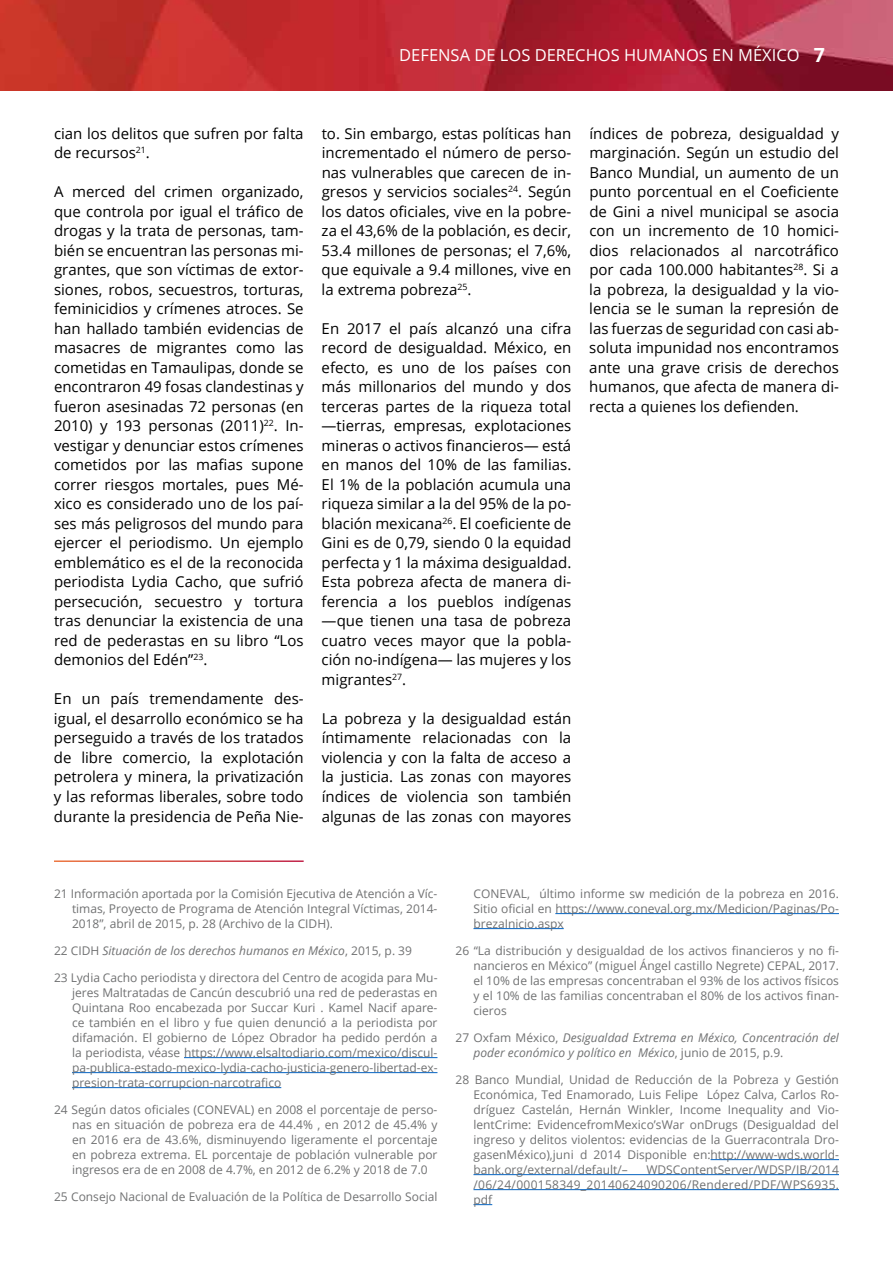
<style>
.page{position:relative;width:893px;height:1263px;background:#fff}
.page>*{position:absolute;margin:0;border:0;box-sizing:border-box;transform-origin:0 0}
.t1{font:16.5px "Open Sans";color:#fff}
.t2{font:15px/19.5px "Open Sans";color:#000;text-align:justify}
.t3{font:12px/15px "Open Sans";color:#707172;text-align:justify}
.t4{font:italic 12px/15px "Open Sans";color:#707172}
.s1{font-weight:700;font-size:19.5px}
.s2{font-style:normal}
</style>
<div class="page">
<img style="left:0;top:0;width:893px;height:90px">
<hr style="left:184px;top:1057px;width:253px;height:1px;background:#0563c1">
<hr style="left:72px;top:1072px;width:365px;height:1px;background:#0563c1">
<hr style="left:72px;top:1087px;width:209px;height:1px;background:#0563c1">
<hr style="left:555px;top:913px;width:284px;height:1px;background:#0563c1">
<hr style="left:473px;top:928px;width:91px;height:1px;background:#0563c1">
<hr style="left:711px;top:1159px;width:128px;height:1px;background:#0563c1">
<hr style="left:473px;top:1174px;width:366px;height:1px;background:#0563c1">
<hr style="left:473px;top:1189px;width:366px;height:1px;background:#0563c1">
<svg style="left:473px;top:1204px;width:19px;height:1px"></svg>
<p class="t1" style="left:399px;top:44px;width:427px">DEFENSA DE LOS DERECHOS HUMANOS EN MÉXICO <span class="s1">7</span></p>
<p class="t2" style="left:54px;top:123px;width:251px">cian los delitos que sufren por falta de recursos<sup>21</sup>.</p>
<p class="t2" style="left:54px;top:182px;width:251px">A merced del crimen organizado, que controla por igual el tráfico de drogas y la trata de personas, tam&shy;bién se encuentran las personas mi&shy;grantes, que son víctimas de extor&shy;siones, robos, secuestros, torturas, feminicidios y crímenes atroces. Se han hallado también evidencias de masacres de migrantes como las cometidas en Tamaulipas, donde se encontraron 49 fosas clandestinas y fueron asesinadas 72 personas (en 2010) y 193 personas (2011)<sup>22</sup>. In&shy;vestigar y denunciar estos crímenes cometidos por las mafias supone correr riesgos mortales, pues Mé&shy;xico es considerado uno de los paí&shy;ses más peligrosos del mundo para ejercer el periodismo. Un ejemplo emblemático es el de la reconocida periodista Lydia Cacho, que sufrió persecución, secuestro y tortura tras denunciar la existencia de una red de pederastas en su libro “Los demonios del Edén”<sup>23</sup>.</p>
<p class="t2" style="left:54px;top:689px;width:251px">En un país tremendamente des&shy;igual, el desarrollo económico se ha perseguido a través de los tratados de libre comercio, la explotación petrolera y minera, la privatización y las reformas liberales, sobre todo durante la presidencia de Peña Nie-</p>
<p class="t2" style="left:322px;top:123px;width:251px">to. Sin embargo, estas políticas han incrementado el número de perso&shy;nas vulnerables que carecen de in&shy;gresos y servicios sociales<sup>24</sup>. Según los datos oficiales, vive en la pobre&shy;za el 43,6% de la población, es decir, 53.4 millones de personas; el 7,6%, que equivale a 9.4 millones, vive en la extrema pobreza<sup>25</sup>.</p>
<p class="t2" style="left:322px;top:318px;width:251px">En 2017 el país alcanzó una cifra record de desigualdad. México, en efecto, es uno de los países con más millonarios del mundo y dos terceras partes de la riqueza total —tierras, empresas, explotaciones mineras o activos financieros— está en manos del 10% de las familias.<br>El 1% de la población acumula una riqueza similar a la del 95% de la po&shy;blación mexicana<sup>26</sup>. El coeficiente de Gini es de 0,79, siendo 0 la equidad perfecta y 1 la máxima desigualdad.<br>Esta pobreza afecta de manera di&shy;ferencia a los pueblos indígenas —que tienen una tasa de pobreza cuatro veces mayor que la pobla&shy;ción no-indígena— las mujeres y los migrantes<sup>27</sup>.</p>
<p class="t2" style="left:322px;top:708px;width:251px">La pobreza y la desigualdad están íntimamente relacionadas con la violencia y con la falta de acceso a la justicia. Las zonas con mayores índices de violencia son también algunas de las zonas con mayores</p>
<p class="t2" style="left:589px;top:123px;width:251px">índices de pobreza, desigualdad y marginación. Según un estudio del Banco Mundial, un aumento de un punto porcentual en el Coeficiente de Gini a nivel municipal se asocia con un incremento de 10 homici&shy;dios relacionados al narcotráfico por cada 100.000 habitantes<sup>28</sup>. Si a la pobreza, la desigualdad y la vio&shy;lencia se le suman la represión de las fuerzas de seguridad con casi ab&shy;soluta impunidad nos encontramos ante una grave crisis de derechos humanos, que afecta de manera di&shy;recta a quienes los defienden.</p>
<p class="t3" style="left:72px;top:885px;width:367px;text-indent:-18px">21 Información aportada por la Comisión Ejecutiva de Atención a Víc&shy;timas, Proyecto de Programa de Atención Integral Víctimas, 2014- 2018”, abril de 2015, p. 28 (Archivo de la CIDH).</p>
<p class="t4" style="left:54px;top:942px;width:360px"><span class="s2">22 CIDH</span> Situación de los derechos humanos en México<span class="s2">, 2015, p. 39</span></p>
<p class="t3" style="left:72px;top:969px;width:367px;text-indent:-18px">23 Lydia Cacho periodista y directora del Centro de acogida para Mu&shy;jeres Maltratadas de Cancún descubrió una red de pederastas en Quintana Roo encabezada por Succar Kuri . Kamel Nacif apare&shy;ce también en el libro y fue quien denunció a la periodista por difamación. El gobierno de López Obrador ha pedido perdón a la periodista, véase https://www.elsaltodiario.com/mexico/discul&shy;pa-publica-estado-mexico-lydia-cacho-justicia-genero-libertad-ex&shy;presion-trata-corrupcion-narcotrafico</p>
<p class="t3" style="left:72px;top:1101px;width:367px;text-indent:-18px">24 Según datos oficiales (CONEVAL) en 2008 el porcentaje de perso&shy;nas en situación de pobreza era de 44.4% , en 2012 de 45.4% y en 2016 era de 43.6%, disminuyendo ligeramente el porcentaje en pobreza extrema. EL porcentaje de población vulnerable por ingresos era de en 2008 de 4.7%, en 2012 de 6.2% y 2018 de 7.0</p>
<p class="t3" style="left:54px;top:1188px;width:385px">25 Consejo Nacional de Evaluación de la Política de Desarrollo Social</p>
<p class="t3" style="left:473px;top:885px;width:367px">CONEVAL, último informe sw medición de la pobreza en 2016.<br>Sitio oficial en https://www.coneval.org.mx/Medicion/Paginas/Po&shy;brezaInicio.aspx</p>
<p class="t3" style="left:473px;top:942px;width:367px;text-indent:-18px">26 “La distribución y desigualdad de los activos financieros y no fi&shy;nancieros en México” (miguel Ángel castillo Negrete) CEPAL, 2017. el 10% de las empresas concentraban el 93% de los activos físicos y el 10% de las familias concentraban el 80% de los activos finan&shy;cieros</p>
<p class="t4" style="left:473px;top:1029px;width:367px;text-indent:-18px"><span class="s2">27 Oxfam México,</span> Desigualdad Extrema en México, Concentración del poder económico y político en México<span class="s2">, junio de 2015, p.9.</span></p>
<p class="t3" style="left:473px;top:1071px;width:367px;text-indent:-18px">28 Banco Mundial, Unidad de Reducción de la Pobreza y Gestión Económica, Ted Enamorado, Luis Felipe López Calva, Carlos Ro&shy;dríguez Castelán, Hernán Winkler, Income Inequality and Vio&shy;lentCrime: EvidencefromMexico’sWar onDrugs (Desigualdad del ingreso y delitos violentos: evidencias de la Guerracontrala Dro&shy;gasenMéxico),juni d 2014 Disponible en:http://www-wds.world&shy;bank.org/external/default/–</p>
<p class="t3" style="left:473px;top:1161px;width:367px;text-indent:173px">WDSContentServer/WDSP/IB/2014 /06/24/000158349_20140624090206/Rendered/PDF/WPS6935. pdf</p>
</div>
